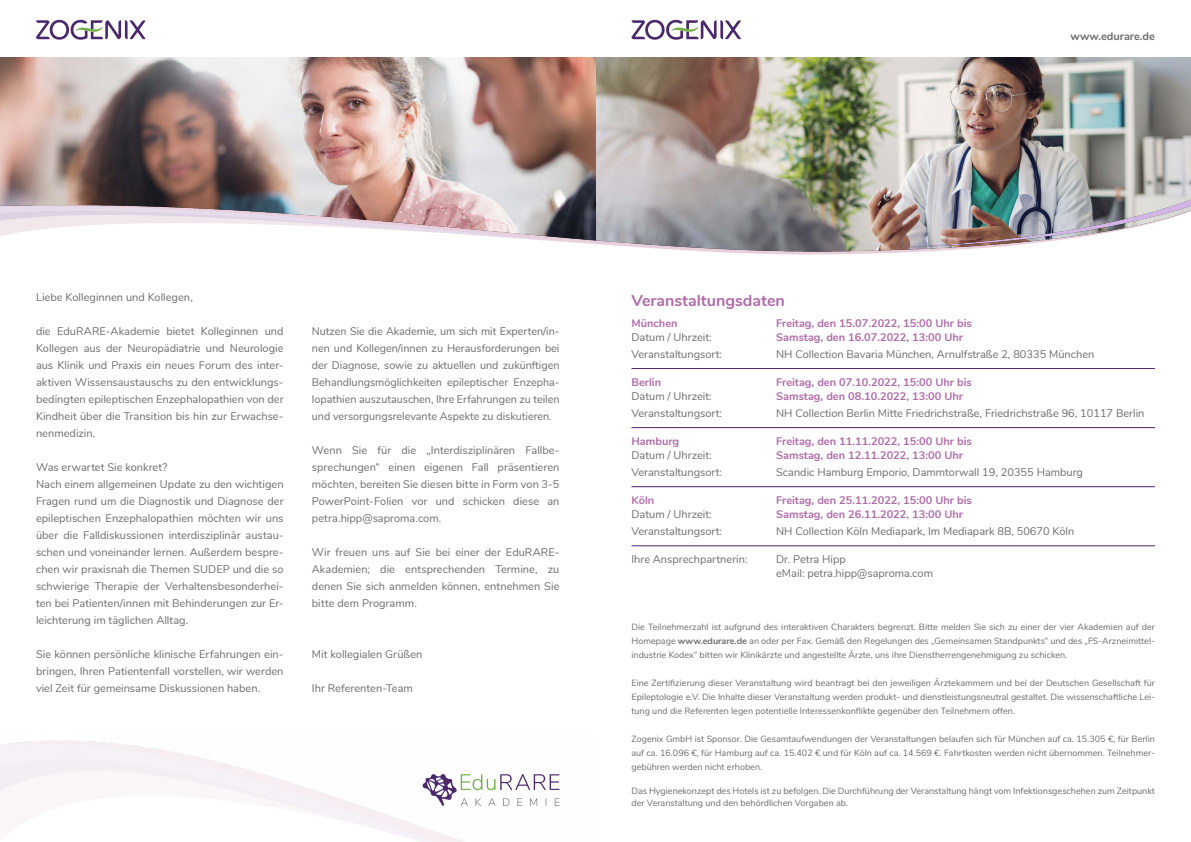
<style>
.page{position:relative;width:1191px;height:842px;background:#fff}
.page>*{position:absolute;margin:0;border:0;box-sizing:border-box;transform-origin:0 0}
.t1{font:700 16px "Nunito";color:#b06ba9}
.t2{font:11px/17px "Nunito";color:#6b6c6b;text-align:justify}
.t3{font:700 11px "Nunito";color:#b06ba9}
.t4{font:700 11px "Nunito";color:#6b6c6b}
.t5{font:9px/14px "Nunito";color:#6b6c6b}
.s1{font-weight:700}
</style>
<div class="page">
<img style="left:0;top:57px;width:1191px;height:136px">
<img style="left:0;top:193px;width:1191px;height:62px">
<svg style="left:36px;top:20px;width:109px;height:20px"></svg>
<svg style="left:631px;top:20px;width:110px;height:20px"></svg>
<hr style="left:631px;top:368px;width:524px;height:1px;background:#4a286b">
<hr style="left:631px;top:427px;width:524px;height:1px;background:#4a286b">
<hr style="left:631px;top:486px;width:524px;height:1px;background:#4a286b">
<hr style="left:631px;top:546px;width:524px;height:1px;background:#4a286b">
<svg style="left:422px;top:774px;width:137px;height:32px"></svg>
<p class="t4" style="left:1070px;top:28px;width:86px">www.edurare.de</p>
<p class="t2" style="left:36px;top:288px;width:158px">Liebe Kolleginnen und Kollegen,</p>
<p class="t2" style="left:36px;top:322px;width:249px">die EduRARE-Akademie bietet Kolleginnen und Kollegen aus der Neuropädiatrie und Neurologie aus Klinik und Praxis ein neues Forum des inter&shy;aktiven Wissensaustauschs zu den entwicklungs&shy;bedingten epileptischen Enzephalopathien von der Kindheit über die Transition bis hin zur Erwachse&shy;nenmedizin.</p>
<p class="t2" style="left:36px;top:458px;width:249px;text-align:left">Was erwartet Sie konkret?<br>Nach einem allgemeinen Update zu den wichtigen Fragen rund um die Diagnostik und Diagnose der epileptischen Enzephalopathien möchten wir uns über die Falldiskussionen interdisziplinär austau&shy;schen und voneinander lernen. Außerdem bespre&shy;chen wir praxisnah die Themen SUDEP und die so schwierige Therapie der Verhaltensbesonderhei&shy;ten bei Patienten/innen mit Behinderungen zur Er&shy;leichterung im täglichen Alltag.</p>
<p class="t2" style="left:36px;top:645px;width:249px">Sie können persönliche klinische Erfahrungen ein&shy;bringen, Ihren Patientenfall vorstellen, wir werden viel Zeit für gemeinsame Diskussionen haben.</p>
<p class="t2" style="left:312px;top:322px;width:249px">Nutzen Sie die Akademie, um sich mit Experten/in&shy;nen und Kollegen/innen zu Herausforderungen bei der Diagnose, sowie zu aktuellen und zukünftigen Behandlungsmöglichkeiten epileptischer Enzepha&shy;lopathien auszutauschen, Ihre Erfahrungen zu teilen und versorgungsrelevante Aspekte zu diskutieren.</p>
<p class="t2" style="left:312px;top:441px;width:249px;text-align:left">Wenn Sie für die „Interdisziplinären Fallbe&shy;sprechungen“ einen eigenen Fall präsentieren möchten, bereiten Sie diesen bitte in Form von 3-5<br>PowerPoint-Folien vor und schicken diese an petra.hipp@saproma.com.</p>
<p class="t2" style="left:312px;top:543px;width:249px">Wir freuen uns auf Sie bei einer der EduRARE-Akademien; die entsprechenden Termine, zu denen Sie sich anmelden können, entnehmen Sie bitte dem Programm.</p>
<p class="t2" style="left:312px;top:645px;width:112px">Mit kollegialen Grüßen</p>
<p class="t2" style="left:312px;top:679px;width:102px">Ihr Referenten-Team</p>
<h1 class="t1" style="left:631px;top:289px;width:155px">Veranstaltungsdaten</h1>
<p class="t3" style="left:631px;top:315px;width:48px">München</p>
<p class="t3" style="left:776px;top:315px;width:197px">Freitag, den 15.07.2022, 15:00 Uhr bis</p>
<p class="t2" style="left:631px;top:328px;width:82px">Datum / Uhrzeit:</p>
<p class="t3" style="left:776px;top:329px;width:188px">Samstag, den 16.07.2022, 13:00 Uhr</p>
<p class="t2" style="left:631px;top:345px;width:92px">Veranstaltungsort:</p>
<p class="t2" style="left:776px;top:345px;width:320px">NH Collection Bavaria München, Arnulfstraße 2, 80335 München</p>
<p class="t3" style="left:631px;top:374px;width:31px">Berlin</p>
<p class="t3" style="left:776px;top:374px;width:197px">Freitag, den 07.10.2022, 15:00 Uhr bis</p>
<p class="t2" style="left:631px;top:387px;width:82px">Datum / Uhrzeit:</p>
<p class="t3" style="left:776px;top:388px;width:188px">Samstag, den 08.10.2022, 13:00 Uhr</p>
<p class="t2" style="left:631px;top:404px;width:92px">Veranstaltungsort:</p>
<p class="t2" style="left:776px;top:404px;width:370px">NH Collection Berlin Mitte Friedrichstraße, Friedrichstraße 96, 10117 Berlin</p>
<p class="t3" style="left:631px;top:433px;width:49px">Hamburg</p>
<p class="t3" style="left:776px;top:433px;width:197px">Freitag, den 11.11.2022, 15:00 Uhr bis</p>
<p class="t2" style="left:631px;top:446px;width:82px">Datum / Uhrzeit:</p>
<p class="t3" style="left:776px;top:447px;width:188px">Samstag, den 12.11.2022, 13:00 Uhr</p>
<p class="t2" style="left:631px;top:463px;width:92px">Veranstaltungsort:</p>
<p class="t2" style="left:776px;top:463px;width:308px">Scandic Hamburg Emporio, Dammtorwall 19, 20355 Hamburg</p>
<p class="t3" style="left:631px;top:492px;width:24px">Köln</p>
<p class="t3" style="left:776px;top:492px;width:197px">Freitag, den 25.11.2022, 15:00 Uhr bis</p>
<p class="t2" style="left:631px;top:505px;width:82px">Datum / Uhrzeit:</p>
<p class="t3" style="left:776px;top:506px;width:188px">Samstag, den 26.11.2022, 13:00 Uhr</p>
<p class="t2" style="left:631px;top:522px;width:92px">Veranstaltungsort:</p>
<p class="t2" style="left:776px;top:522px;width:300px">NH Collection Köln Mediapark, Im Mediapark 8B, 50670 Köln</p>
<p class="t2" style="left:631px;top:550px;width:118px">Ihre Ansprechpartnerin:</p>
<p class="t2" style="left:776px;top:551px;width:158px;line-height:14px">Dr. Petra Hipp<br>eMail: petra.hipp@saproma.com</p>
<p class="t5" style="left:631px;top:619px;width:525px">Die Teilnehmerzahl ist aufgrund des interaktiven Charakters begrenzt. Bitte melden Sie sich zu einer der vier Akademien auf der<br>Homepage <span class="s1">www.edurare.de</span> an oder per Fax. Gemäß den Regelungen des „Gemeinsamen Standpunkts“ und des „FS-Arzneimittel&shy;industrie Kodex“ bitten wir Klinikärzte und angestellte Ärzte, uns ihre Dienstherrengenehmigung zu schicken.</p>
<p class="t5" style="left:631px;top:675px;width:525px;text-align:justify">Eine Zertifizierung dieser Veranstaltung wird beantragt bei den jeweiligen Ärztekammern und bei der Deutschen Gesellschaft für Epileptologie e.V. Die Inhalte dieser Veranstaltung werden produkt- und dienstleistungsneutral gestaltet. Die wissenschaftliche Lei&shy;tung und die Referenten legen potentielle Interessenkonflikte gegenüber den Teilnehmern offen.</p>
<p class="t5" style="left:631px;top:731px;width:525px;text-align:justify">Zogenix GmbH ist Sponsor. Die Gesamtaufwendungen der Veranstaltungen belaufen sich für München auf ca. 15.305 €, für Berlin auf ca. 16.096 €, für Hamburg auf ca. 15.402 € und für Köln auf ca. 14.569 €. Fahrtkosten werden nicht übernommen. Teilnehmer&shy;gebühren werden nicht erhoben.</p>
<p class="t5" style="left:631px;top:784px;width:525px;line-height:12px">Das Hygienekonzept des Hotels ist zu befolgen. Die Durchführung der Veranstaltung hängt vom Infektionsgeschehen zum Zeitpunkt der Veranstaltung und den behördlichen Vorgaben ab.</p>
</div>
